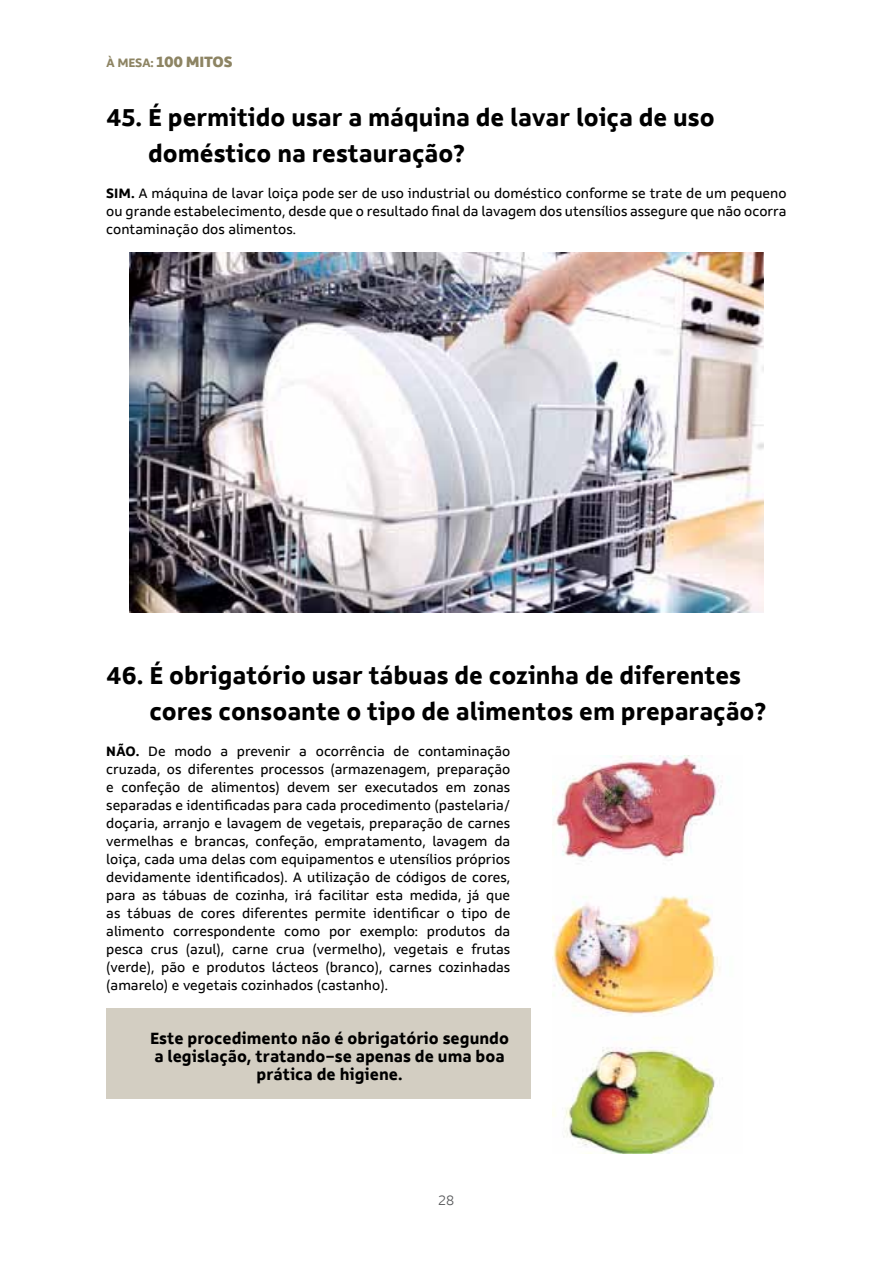
<style>
.page{position:relative;width:893px;height:1263px;background:#fff}
.page>*{position:absolute;margin:0;border:0;box-sizing:border-box;transform-origin:0 0}
.t1{font:700 27px/36px "Rehn";color:#000}
.t2{font:700 18px/18px "Rehn";color:#000;text-align:center}
.t3{font:800 16.5px "Rehn";letter-spacing:-.02em;color:#8d8463}
.t4{font:15px/18px "Rehn";color:#000;text-align:justify}
.t5{font:300 15px "Rehn";color:#58595b}
.s1{font-weight:700;font-size:13.5px}
.s2{font-weight:700}
</style>
<div class="page">
<div style="left:106px;top:1008px;width:608px;height:90px;background:#d3cec2"></div>
<img style="left:130px;top:252px;width:633px;height:360px">
<div style="left:531px;top:738px;width:211px;height:432px;background:#fff"></div>
<img style="left:552px;top:755px;width:170px;height:398px">
<p class="t3" style="left:106px;top:50px;width:128px"><span class="s1">À MESA:</span> 100 MITOS</p>
<h1 class="t1" style="left:148px;top:99px;width:568px;text-indent:-42px">45. É permitido usar a máquina de lavar loiça de uso doméstico na restauração?</h1>
<p class="t4" style="left:106px;top:184px;width:682px"><span class="s2">SIM.</span> A máquina de lavar loiça pode ser de uso industrial ou doméstico conforme se trate de um pequeno ou grande estabelecimento, desde que o resultado final da lavagem dos utensílios assegure que não ocorra contaminação dos alimentos.</p>
<h1 class="t1" style="left:149px;top:657px;width:619px;text-indent:-43px">46. É obrigatório usar tábuas de cozinha de diferentes cores consoante o tipo de alimentos em preparação?</h1>
<p class="t4" style="left:106px;top:742px;width:405px"><span class="s2">NÃO.</span> De modo a prevenir a ocorrência de contaminação cruzada, os diferentes processos (armazenagem, preparação e confeção de alimentos) devem ser executados em zonas separadas e identificadas para cada procedimento (pastelaria/ doçaria, arranjo e lavagem de vegetais, preparação de carnes vermelhas e brancas, confeção, empratamento, lavagem da loiça, cada uma delas com equipamentos e utensílios próprios devidamente identificados). A utilização de códigos de cores, para as tábuas de cozinha, irá facilitar esta medida, já que as tábuas de cores diferentes permite identificar o tipo de alimento correspondente como por exemplo: produtos da pesca crus (azul), carne crua (vermelho), vegetais e frutas (verde), pão e produtos lácteos (branco), carnes cozinhadas (amarelo) e vegetais cozinhados (castanho).</p>
<p class="t2" style="left:150px;top:1029px;width:361px">Este procedimento não é obrigatório segundo a legislação, tratando-se apenas de uma boa prática de higiene.</p>
<p class="t5" style="left:439px;top:1191px;width:17px">28</p>
</div>
